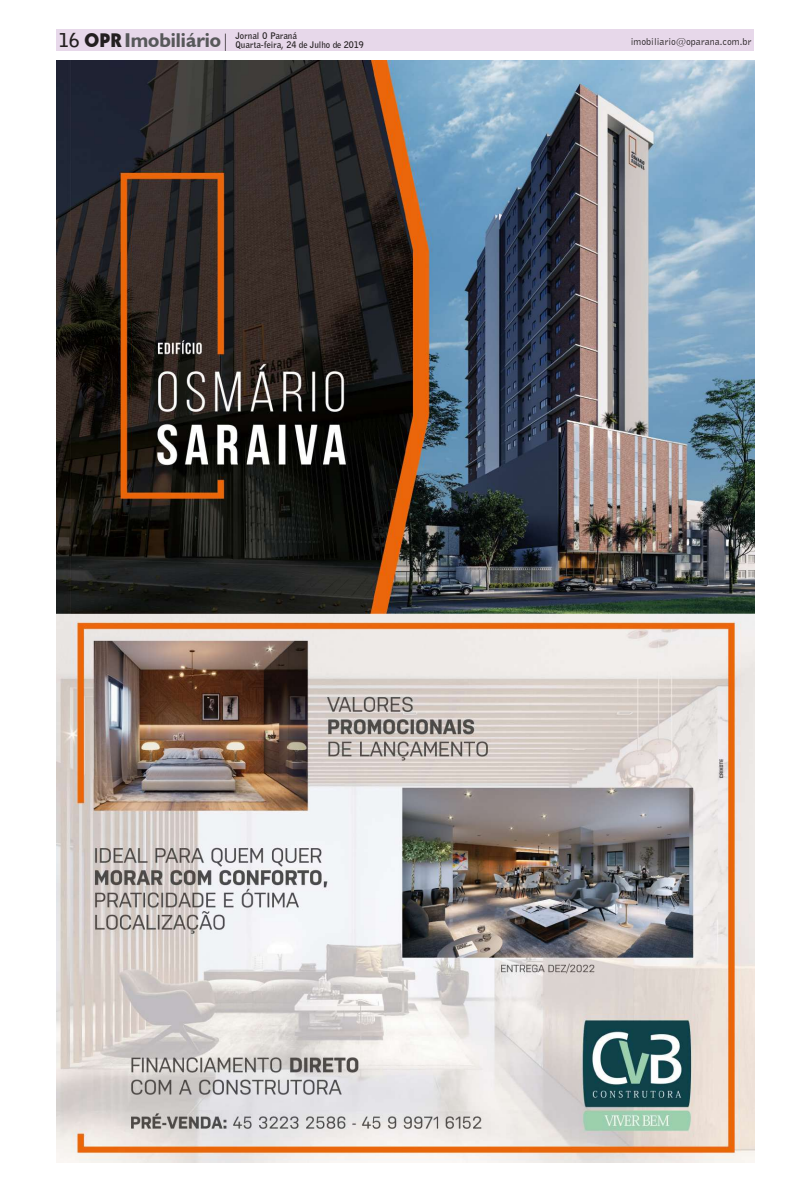
<style>
.page{position:relative;width:811px;height:1191px;background:#fff}
.page>*{position:absolute;margin:0;border:0;box-sizing:border-box;transform-origin:0 0}
.t1{font:700 20px "Humanist 521 BT";color:#57585a}
.t2{font:10px "Bell Gothic BT";color:#231f20}
.t3{font:700 9px/9px "Bell Gothic BT";color:#231f20}
.s1{font-family:"Bell Gothic";font-size:19px;color:#231f20}
.s2{font-family:"Geometric 231 BT Heavy C";font-weight:400;font-size:19px;color:#231f20}
.s3{font-family:"Times New Roman";font-weight:400;font-size:19px;color:#231f20}
</style>
<div class="page">
<div style="left:57px;top:29px;width:697px;height:22px;background:#e7d8ea"></div>
<img style="left:57px;top:61px;width:697px;height:1101px">
<h1 class="t1" style="left:59px;top:28px;width:170px"><span class="s1">16</span> <span class="s2">OPR</span>Imobiliário<span class="s3">|</span></h1>
<p class="t3" style="left:235px;top:31px;width:130px">Jornal O Paraná<br>Quarta-feira, 24 de Julho de 2019</p>
<p class="t2" style="left:631px;top:35px;width:122px">imobiliario@oparana.com.br</p>
</div>
